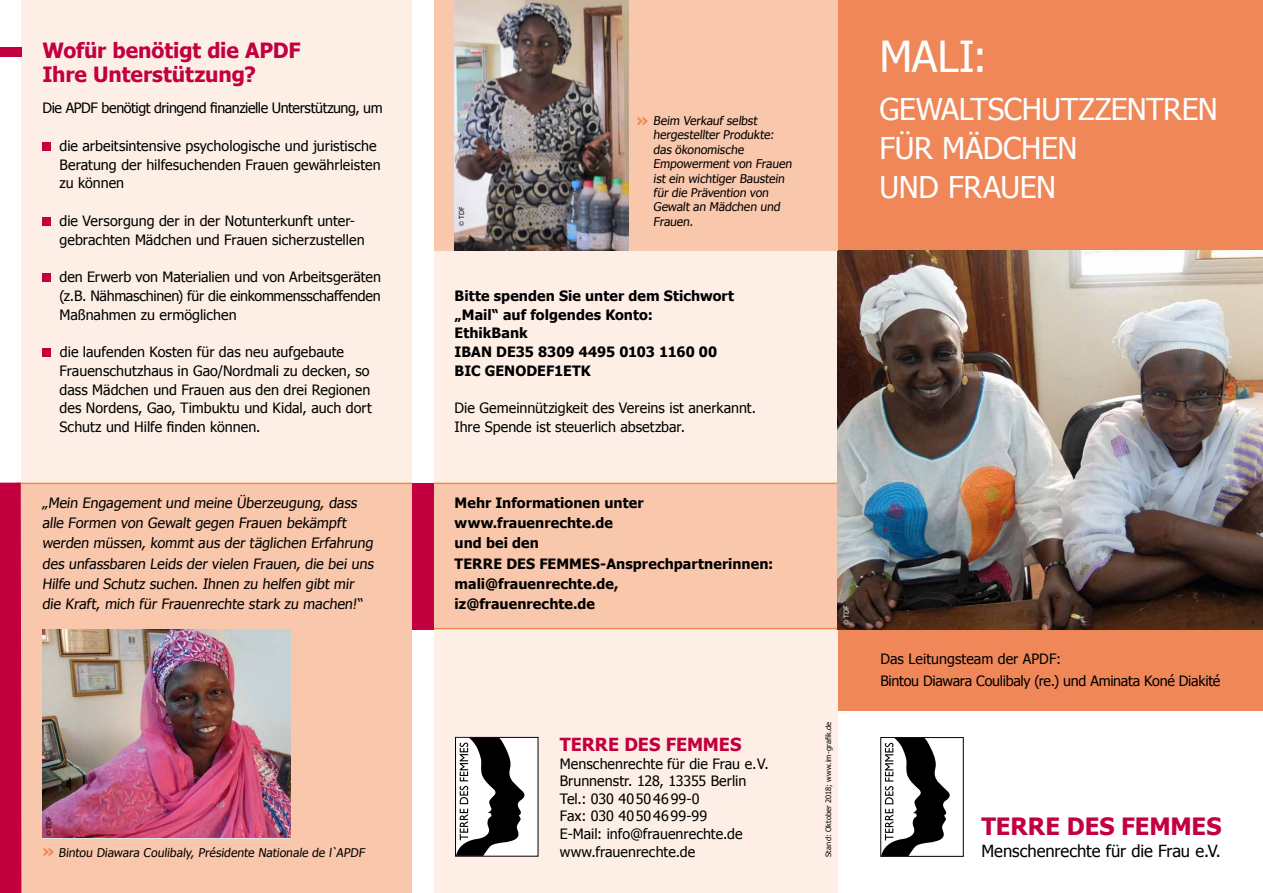
<style>
.page{position:relative;width:1263px;height:893px;background:#fff}
.page>*{position:absolute;margin:0;border:0;box-sizing:border-box;transform-origin:0 0}
.t1{font:42.75px "Tahoma";color:#fff}
.t2{font:30px/39px "Tahoma";letter-spacing:-.01em;color:#fff}
.t3{font:700 23.85px "Tahoma";letter-spacing:-.005em;color:#c3003f}
.t4{font:700 21px/24px "Tahoma";letter-spacing:-.005em;color:#c3003f}
.t5{font:700 18px "Tahoma";color:#c3003f}
.t6{font:16.65px "Tahoma";letter-spacing:-.005em;color:#000}
.t7{font:14.25px/18.8px "Tahoma";color:#000}
.t8{font:700 14.25px/20.2px "Tahoma";letter-spacing:.005em;color:#000}
.t9{font:14.25px "Tahoma";letter-spacing:-.03em;color:#000}
.t10{font:12px/14.4px "Tahoma";letter-spacing:-.14em;color:#000}
.t11{font:7.5px "Tahoma";letter-spacing:.015em;color:#000}
.t12{font:7.5px "Myriad Pro";letter-spacing:.02em;color:#000}
.t13{font:7.5px "Myriad Pro";color:#fff}
.s1{font-weight:700;font-size:18px;color:#ef8759}
</style>
<div class="page">
<div style="left:838px;top:0;width:425px;height:710px;background:#ef8759"></div>
<div style="left:22px;top:0;width:816px;height:893px;background:#feefe6"></div>
<div style="left:43px;top:142px;width:8px;height:9px;background:#c3003f"></div>
<div style="left:43px;top:217px;width:8px;height:9px;background:#c3003f"></div>
<div style="left:43px;top:274px;width:8px;height:8px;background:#c3003f"></div>
<div style="left:43px;top:349px;width:8px;height:8px;background:#c3003f"></div>
<div style="left:880px;top:737px;width:84px;height:120px;border:1px solid #000"></div>
<svg style="left:881px;top:738px;width:69px;height:118px"></svg>
<div style="left:455px;top:737px;width:83px;height:119px;background:#fff"></div>
<div style="left:455px;top:737px;width:83px;height:120px;border:1px solid #000"></div>
<svg style="left:456px;top:738px;width:69px;height:118px"></svg>
<div style="left:0;top:47px;width:21px;height:10px;background:#c3003f"></div>
<div style="left:431px;top:483px;width:410px;height:146px;background:#f9c7ab"></div>
<div style="left:431px;top:483px;width:411px;height:146px;border:2px solid #ef8759"></div>
<img style="left:838px;top:250px;width:425px;height:379px">
<div style="left:21px;top:483px;width:391px;height:410px;background:#f9c7ab"></div>
<img style="left:42px;top:629px;width:249px;height:209px">
<div style="left:434px;top:0;width:404px;height:250px;background:#f9c7ab"></div>
<img style="left:455px;top:0;width:174px;height:250px">
<div style="left:412px;top:0;width:22px;height:893px;background:#fff"></div>
<div style="left:412px;top:483px;width:22px;height:146px;background:#c3003f"></div>
<div style="left:0;top:483px;width:21px;height:410px;background:#c3003f"></div>
<h3 class="t4" style="left:43px;top:37px;width:260px">Wofür benötigt die APDF<br>Ihre Unterstützung?</h3>
<p class="t9" style="left:43px;top:99px;width:342px">Die APDF benötigt dringend finanzielle Unterstützung, um</p>
<p class="t7" style="left:60px;top:136px;width:323px">die arbeitsintensive psychologische und juristische<br>Beratung der hilfesuchenden Frauen gewährleisten zu können</p>
<p class="t7" style="left:60px;top:211px;width:307px">die Versorgung der in der Notunterkunft unter&shy;gebrachten Mädchen und Frauen sicherzustellen</p>
<p class="t7" style="left:60px;top:267px;width:323px;text-align:justify">den Erwerb von Materialien und von Arbeitsgeräten (z.B. Nähmaschinen) für die einkommensschaffenden Maßnahmen zu ermöglichen</p>
<p class="t7" style="left:60px;top:342px;width:314px">die laufenden Kosten für das neu aufgebaute Frauenschutzhaus in Gao/Nordmali zu decken, so dass Mädchen und Frauen aus den drei Regionen des Nordens, Gao, Timbuktu und Kidal, auch dort Schutz und Hilfe finden können.</p>
<p class="t7" style="left:42px;top:492px;width:335px;line-height:20.2px">„ Mein Engagement und meine Überzeugung, dass alle Formen von Gewalt gegen Frauen bekämpft werden müssen, kommt aus der täglichen Erfahrung des unfassbaren Leids der vielen Frauen, die bei uns Hilfe und Schutz suchen. Ihnen zu helfen gibt mir die Kraft, mich für Frauenrechte stark zu machen!“</p>
<p class="t12" style="left:44px;top:836px;width:21px;rotate:-90deg">© TDF</p>
<p class="t10" style="left:42px;top:845px;width:326px"><span class="s1">»</span> Bintou Diawara Coulibaly, Présidente Nationale de l`APDF</p>
<p class="t12" style="left:457px;top:226px;width:21px;rotate:-90deg">© TDF</p>
<p class="t10" style="left:653px;top:113px;width:142px;text-indent:-17px"><span class="s1">»</span> Beim Verkauf selbst hergestellter Produkte: das ökonomische<br>Empowerment von Frauen ist ein wichtiger Baustein für die Prävention von<br>Gewalt an Mädchen und<br>Frauen.</p>
<p class="t8" style="left:455px;top:286px;width:281px;line-height:18.8px">Bitte spenden Sie unter dem Stichwort „Mail“ auf folgendes Konto:<br>EthikBank<br>IBAN DE35 8309 4495 0103 1160 00<br>BIC GENODEF1ETK</p>
<p class="t7" style="left:455px;top:398px;width:303px">Die Gemeinnützigkeit des Vereins ist anerkannt.<br>Ihre Spende ist steuerlich absetzbar.</p>
<p class="t8" style="left:455px;top:492px;width:320px">Mehr Informationen unter www.frauenrechte.de<br>und bei den<br>TERRE DES FEMMES-Ansprechpartnerinnen: mali@frauenrechte.de,<br>iz@frauenrechte.de</p>
<p class="t5" style="left:560px;top:733px;width:183px">TERRE DES FEMMES</p>
<p class="t7" style="left:560px;top:754px;width:211px;line-height:17.7px">Menschenrechte für die Frau e.V.<br>Brunnenstr. 128, 13355 Berlin<br>Tel.: 030 40504699-0<br>Fax: 030 40504699-99<br>E-Mail: info@frauenrechte.de www.frauenrechte.de</p>
<h1 class="t1" style="left:879px;top:29px;width:110px">MALI:</h1>
<h2 class="t2" style="left:879px;top:88px;width:79px">Gewalts</h2>
<h2 class="t2" style="left:1004px;top:88px;width:37px">chut</h2>
<h2 class="t2" style="left:1078px;top:88px;width:51px">zzentren</h2>
<h2 class="t2" style="left:879px;top:127px;width:161px">für Mädchen und</h2>
<h2 class="t2" style="left:948px;top:166px;width:34px">Frauen</h2>
<p class="t13" style="left:842px;top:625px;width:21px;rotate:-90deg">© TDF</p>
<p class="t11" style="left:824px;top:857px;width:137px;rotate:-90deg">Stand: Oktober 2018; www.im-grafik.de</p>
<p class="t7" style="left:880px;top:647px;width:341px;line-height:22.5px">Das Leitungsteam der APDF:<br>Bintou Diawara Coulibaly (re.) und Aminata Koné Diakité</p>
<h3 class="t3" style="left:981px;top:811px;width:241px">TERRE DES FEMMES</h3>
<p class="t6" style="left:981px;top:840px;width:241px">Menschenrechte für die Frau e.V.</p>
</div>
